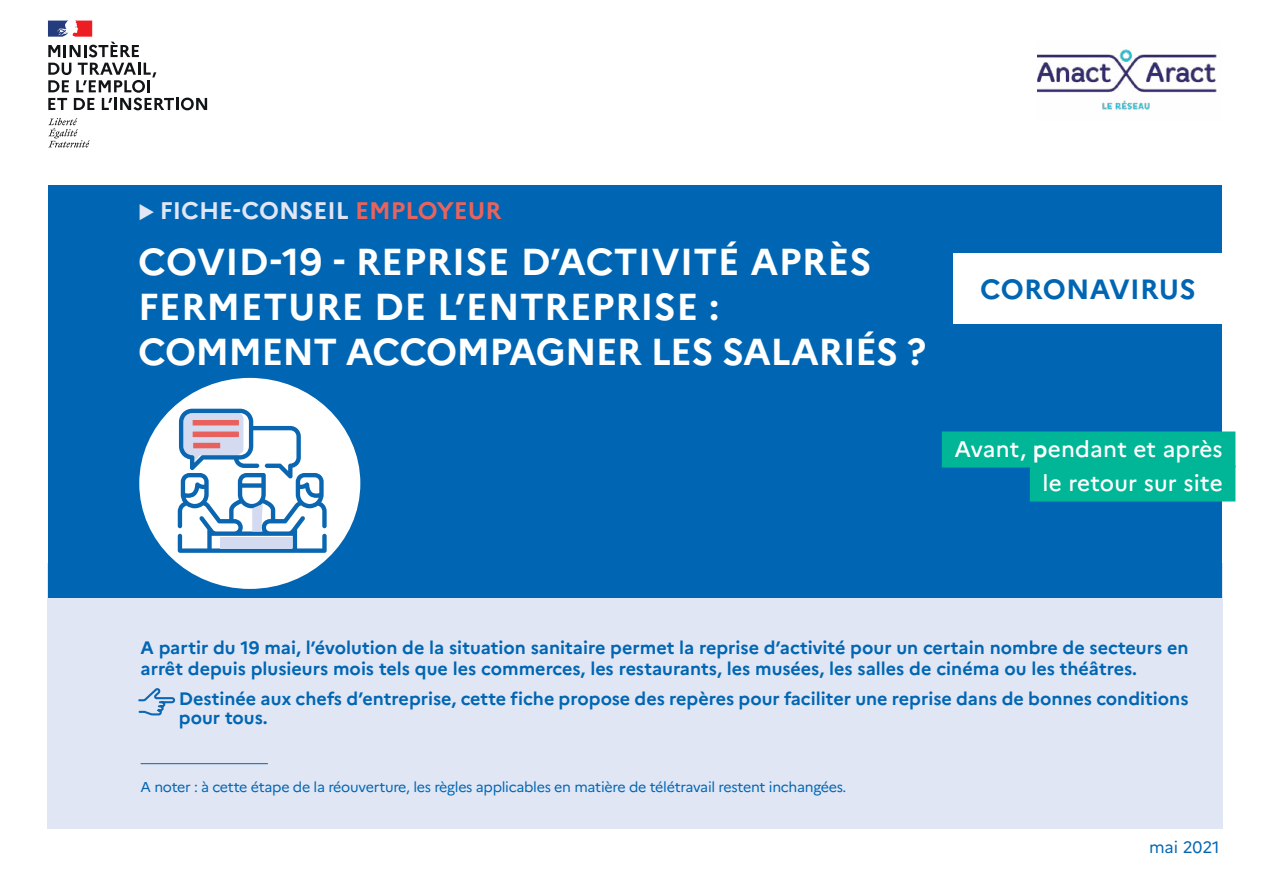
<style>
.page{position:relative;width:1263px;height:893px;background:#fff}
.page>*{position:absolute;margin:0;border:0;box-sizing:border-box;transform-origin:0 0}
.t1{font:700 37.5px/45px "Marianne";letter-spacing:.01em;color:#fff}
.t2{font:700 27.75px "Marianne";letter-spacing:.01em;color:#0066b3}
.t3{font:700 24px "Marianne";color:#e1e6f4}
.t4{font:500 22.5px/34px "Marianne";letter-spacing:.01em;color:#fff;text-align:right}
.t5{font:700 18px/20.2px "Marianne";color:#0066b3}
.t6{font:16.5px "Marianne";color:#0066b3}
.t7{font:14.25px "Marianne";letter-spacing:-.02em;color:#0066b3}
.s1{color:#e8635d}
.s2{font-weight:700}
</style>
<div class="page">
<div style="left:47px;top:563px;width:1175px;height:265px;background:#e1e6f4"></div>
<div style="left:48px;top:185px;width:1173px;height:413px;background:#0066b3"></div>
<svg style="left:48px;top:118px;width:42px;height:29px"></svg>
<svg style="left:48px;top:63px;width:159px;height:47px"></svg>
<svg style="left:48px;top:21px;width:91px;height:36px"></svg>
<div style="left:953px;top:253px;width:270px;height:70px;background:#fff"></div>
<div style="left:139px;top:378px;width:221px;height:211px;background:#fff;border-radius:50%"></div>
<img style="left:1038px;top:49px;width:179px;height:62px">
<div style="left:942px;top:431px;width:293px;height:36px;background:#00b696"></div>
<div style="left:1030px;top:465px;width:205px;height:36px;background:#00b696"></div>
<hr style="left:141px;top:763px;width:127px;height:1px;background:#0066b3">
<svg style="left:178px;top:409px;width:149px;height:144px"></svg>
<svg style="left:138px;top:688px;width:38px;height:28px"></svg>
<h3 class="t3" style="left:138px;top:195px;width:365px">◆ FICHE-CONSEIL <span class="s1">EMPLOYEUR</span></h3>
<h1 class="t1" style="left:138px;top:239px;width:790px">COVID-19 - REPRISE D’ACTIVITÉ APRÈS<br>FERMETURE DE L’ENTREPRISE :<br>COMMENT ACCOMPAGNER LES SALARIÉS ?</h1>
<h2 class="t2" style="left:980px;top:272px;width:217px">CORONAVIRUS</h2>
<p class="t4" style="left:954px;top:432px;width:270px">Avant, <span class="s2">p</span>endant et après le retour sur site</p>
<p class="t5" style="left:141px;top:638px;width:1049px">A partir du 19 mai, l’évolution de la situation sanitaire permet la reprise d’activité pour un certain nombre de secteurs en arrêt depuis plusieurs mois tels que les commerces, les restaurants, les musées, les salles de cinéma ou les théâtres.</p>
<p class="t5" style="left:179px;top:688px;width:1011px;line-height:19.5px">Destinée aux chefs d’entreprise, cette fiche propose des repères pour faciliter une reprise dans de bonnes conditions pour tous.</p>
<p class="t7" style="left:141px;top:778px;width:707px">A noter : à cette étape de la réouverture, les règles applicables en matière de télétravail restent inchangées.</p>
<p class="t6" style="left:1149px;top:837px;width:72px">mai 2021</p>
</div>
